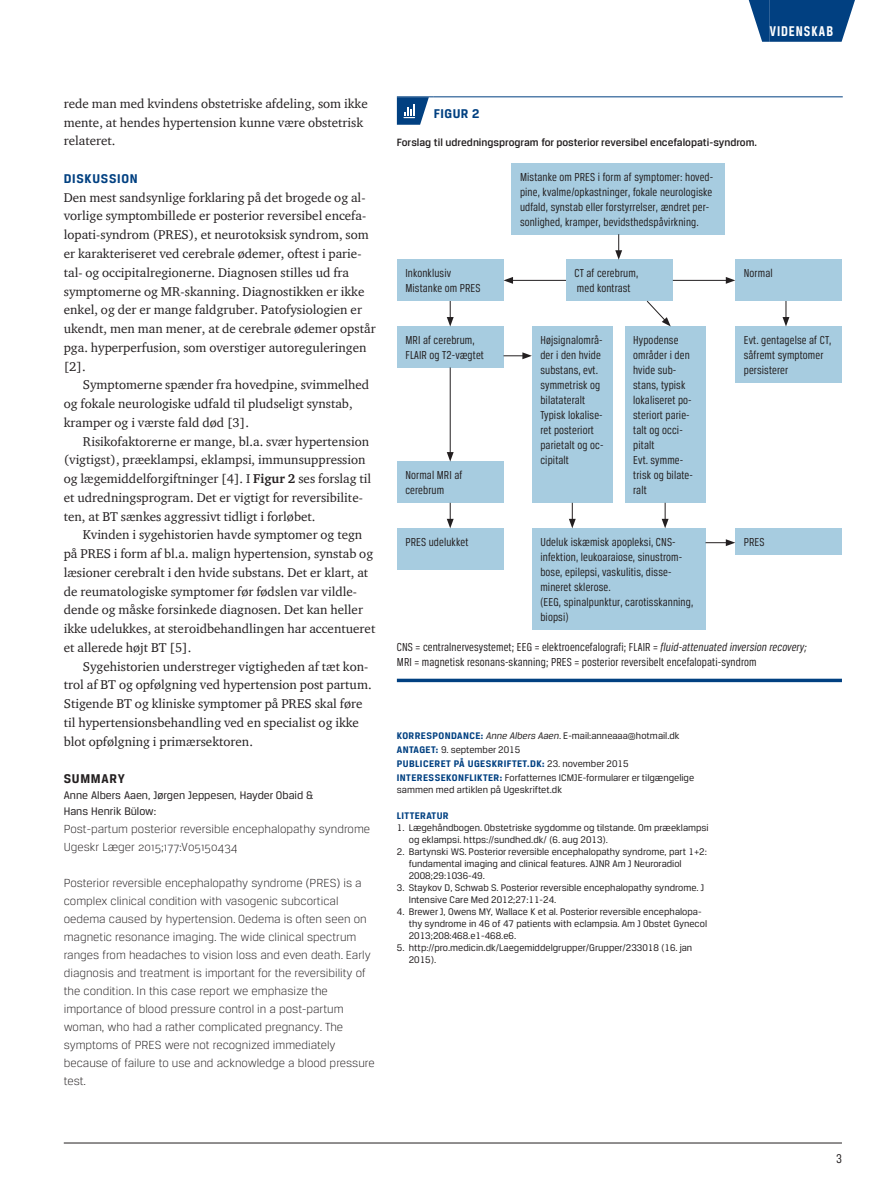
<style>
.page{position:relative;width:893px;height:1191px;background:#fff}
.page>*{position:absolute;margin:0;border:0;box-sizing:border-box;transform-origin:0 0}
.t1{font:700 15px "Breuer Condensed";letter-spacing:.065em;color:#fff}
.t2{font:700 13.5px "Breuer Text";letter-spacing:.05em;color:#014081}
.t3{font:700 13.5px "Breuer Text";letter-spacing:.045em;color:#231f20}
.t4{font:13.5px "Breuer Condensed";color:#231f20}
.t5{font:13.05px/18.8px "ITC Charter Com";color:#231f20}
.t6{font:300 12.45px/18px "Breuer Text";color:#231f20}
.t7{font:12.3px/15px "Breuer Condensed";letter-spacing:.01em;color:#231f20}
.t8{font:11.7px/15.8px "Breuer Text";color:#231f20}
.t9{font:500 11.25px "Breuer Text";color:#231f20}
.t10{font:10.2px/12px "Breuer Text";color:#231f20}
.t11{font:700 10.2px "Breuer Text";letter-spacing:.04em;color:#014081}
.s1{font-weight:700}
.s2{font-style:italic}
.s3{font-weight:700;color:#014081}
</style>
<div class="page">
<hr style="left:64px;top:1142px;width:778px;height:1px;background:#231f20">
<div style="left:770px;top:0;width:64px;height:42px;background:#014081"></div>
<svg style="left:749px;top:0;width:21px;height:42px"></svg>
<svg style="left:834px;top:0;width:21px;height:42px"></svg>
<hr style="left:397px;top:96px;width:37px;height:1px;background:#014081">
<hr style="left:434px;top:96px;width:409px;height:1px;background:#014081">
<svg style="left:397px;top:97px;width:32px;height:28px"></svg>
<div style="left:511px;top:163px;width:214px;height:71px;background:#a7cce0"></div>
<div style="left:566px;top:260px;width:107px;height:41px;background:#a7cce0"></div>
<div style="left:532px;top:326px;width:81px;height:177px;background:#a7cce0"></div>
<div style="left:397px;top:461px;width:107px;height:42px;background:#a7cce0"></div>
<div style="left:397px;top:528px;width:107px;height:41px;background:#a7cce0"></div>
<div style="left:735px;top:528px;width:107px;height:26px;background:#a7cce0"></div>
<div style="left:532px;top:528px;width:173px;height:101px;background:#a7cce0"></div>
<div style="left:625px;top:326px;width:80px;height:177px;background:#a7cce0"></div>
<div style="left:735px;top:260px;width:107px;height:41px;background:#a7cce0"></div>
<div style="left:735px;top:326px;width:107px;height:57px;background:#a7cce0"></div>
<div style="left:397px;top:260px;width:107px;height:41px;background:#a7cce0"></div>
<div style="left:397px;top:326px;width:107px;height:42px;background:#a7cce0"></div>
<svg style="left:615px;top:234px;width:7px;height:26px"></svg>
<svg style="left:662px;top:503px;width:7px;height:25px"></svg>
<svg style="left:569px;top:503px;width:7px;height:25px"></svg>
<hr style="left:511px;top:280px;width:55px;height:1px;background:#231f20">
<svg style="left:504px;top:277px;width:9px;height:7px"></svg>
<hr style="left:673px;top:280px;width:55px;height:1px;background:#231f20">
<svg style="left:726px;top:277px;width:9px;height:7px"></svg>
<svg style="left:705px;top:539px;width:30px;height:7px"></svg>
<svg style="left:646px;top:300px;width:25px;height:26px"></svg>
<svg style="left:504px;top:352px;width:28px;height:7px"></svg>
<svg style="left:782px;top:301px;width:7px;height:25px"></svg>
<svg style="left:447px;top:301px;width:7px;height:25px"></svg>
<svg style="left:447px;top:503px;width:7px;height:25px"></svg>
<hr style="left:450px;top:367px;width:1px;height:87px;background:#231f20">
<svg style="left:447px;top:452px;width:7px;height:9px"></svg>
<svg style="left:397px;top:678px;width:445px;height:4px;background:#2d6197"></svg>
<p class="t1" style="left:770px;top:23px;width:65px">VIDENSKAB</p>
<p class="t5" style="left:64px;top:94px;width:305px">rede man med kvindens obstetriske afdeling, som ikke mente, at hendes hypertension kunne være obstetrisk relateret.</p>
<p class="t2" style="left:64px;top:171px;width:75px">DISKUSSION</p>
<p class="t5" style="left:64px;top:188px;width:313px">Den mest sandsynlige forklaring på det brogede og al&shy;vorlige symptombillede er posterior reversibel encefa&shy;lopati-syndrom (PRES), et neurotoksisk syndrom, som er karakteriseret ved cerebrale ødemer, oftest i parie&shy;tal- og occipitalregionerne. Diagnosen stilles ud fra symptomerne og MR-skanning. Diagnostikken er ikke enkel, og der er mange faldgruber. Patofysiologien er ukendt, men man mener, at de cerebrale ødemer opstår pga. hyperperfusion, som overstiger autoreguleringen [2].</p>
<p class="t5" style="left:64px;top:375px;width:307px;text-indent:19px">Symptomerne spænder fra hovedpine, svimmelhed og fokale neurologiske udfald til pludseligt synstab, kramper og i værste fald død [3].</p>
<p class="t5" style="left:64px;top:431px;width:309px;text-indent:19px">Risikofaktorerne er mange, bl.a. svær hypertension (vigtigst), præeklampsi, eklampsi, immunsuppression og lægemiddelforgiftninger [4]. I <span class="s1">Figur 2</span> ses forslag til et udredningsprogram. Det er vigtigt for reversibilite&shy;ten, at BT sænkes aggressivt tidligt i forløbet.</p>
<p class="t5" style="left:64px;top:525px;width:313px;text-indent:19px">Kvinden i sygehistorien havde symptomer og tegn på PRES i form af bl.a. malign hypertension, synstab og læsioner cerebralt i den hvide substans. Det er klart, at de reumatologiske symptomer før fødslen var vildle&shy;dende og måske forsinkede diagnosen. Det kan heller ikke udelukkes, at steroidbehandlingen har accentueret et allerede højt BT [5].</p>
<p class="t5" style="left:64px;top:656px;width:309px;text-indent:19px">Sygehistorien understreger vigtigheden af tæt kon&shy;trol af BT og opfølgning ved hypertension post partum.<br>Stigende BT og kliniske symptomer på PRES skal føre til hypertensionsbehandling ved en specialist og ikke blot opfølgning i primærsektoren.</p>
<p class="t3" style="left:64px;top:771px;width:47px">SUMMARY</p>
<p class="t8" style="left:64px;top:787px;width:251px">Anne Albers Aaen, Jørgen Jeppesen, Hayder Obaid &amp;<br>Hans Henrik Bülow:</p>
<p class="t6" style="left:64px;top:819px;width:308px">Post-partum posterior reversible encephalopathy syndrome<br>Ugeskr Læger 2015;177:V05150434</p>
<p class="t6" style="left:64px;top:873px;width:312px">Posterior reversible encephalopathy syndrome (PRES) is a complex clinical condition with vasogenic subcortical oedema caused by hypertension. Oedema is often seen on magnetic resonance imaging. The wide clinical spectrum ranges from headaches to vision loss and even death. Early diagnosis and treatment is important for the reversibility of the condition. In this case report we emphasize the importance of blood pressure control in a post-partum woman, who had a rather complicated pregnancy. The symptoms of PRES were not recognized immediately because of failure to use and acknowledge a blood pressure test.</p>
<p class="t2" style="left:434px;top:105px;width:47px">FIGUR 2</p>
<p class="t9" style="left:397px;top:136px;width:362px">Forslag til udredningsprogram for posterior reversibel encefalopati-syndrom.</p>
<p class="t7" style="left:520px;top:169px;width:195px">Mistanke om PRES i form af symptomer: hoved&shy;pine, kvalme/opkastninger, fokale neurologiske udfald, synstab eller forstyrrelser, ændret per&shy;sonlighed, kramper, bevidsthedspåvirkning.</p>
<p class="t7" style="left:405px;top:266px;width:77px">Inkonklusiv<br>Mistanke om PRES</p>
<p class="t7" style="left:405px;top:332px;width:80px">MRI af cerebrum,<br>FLAIR og T2-vægtet</p>
<p class="t7" style="left:405px;top:467px;width:59px">Normal MRI af cerebrum</p>
<p class="t7" style="left:574px;top:266px;width:65px">CT af cerebrum, med kontrast</p>
<p class="t7" style="left:540px;top:332px;width:65px">Højsignalområ&shy;der i den hvide substans, evt. symmetrisk og bilatateralt<br>Typisk lokalise&shy;ret posteriort parietalt og oc&shy;cipitalt</p>
<p class="t7" style="left:633px;top:332px;width:61px">Hypodense områder i den hvide sub&shy;stans, typisk lokaliseret po&shy;steriort parie&shy;talt og occi&shy;pitalt<br>Evt. symme&shy;trisk og bilate&shy;ralt</p>
<p class="t7" style="left:744px;top:266px;width:30px">Normal</p>
<p class="t7" style="left:744px;top:332px;width:89px">Evt. gentagelse af CT, såfremt symptomer persisterer</p>
<p class="t7" style="left:405px;top:534px;width:65px">PRES udelukket</p>
<p class="t7" style="left:540px;top:534px;width:137px">Udeluk iskæmisk apopleksi, CNS-</p>
<p class="t7" style="left:744px;top:534px;width:22px">PRES</p>
<p class="t7" style="left:540px;top:549px;width:154px">infektion, leukoaraiose, sinustrom&shy;bose, epilepsi, vaskulitis, disse&shy;mineret sklerose.<br>(EEG, spinalpunktur, carotisskanning, biopsi)</p>
<p class="t7" style="left:397px;top:639px;width:411px">CNS = centralnervesystemet; EEG = elektroencefalografi; FLAIR = <span class="s2">fluid-attenuated inversion recovery;<br></span>MRI = magnetisk resonans-skanning; PRES = posterior reversibelt encefalopati-syndrom</p>
<p class="t11" style="left:397px;top:730px;width:13px">KORRES</p>
<p class="t11" style="left:432px;top:730px;width:13px">PONDAN</p>
<p class="t10" style="left:469px;top:729px;width:212px"><span class="s3">CE:</span> <span class="s2">Anne Albers Aaen</span>. E-mail:anneaaa@hotmail.dk</p>
<p class="t11" style="left:397px;top:744px;width:13px">ANTAGET</p>
<p class="t10" style="left:436px;top:743px;width:86px"><span class="s3">:</span> 9. september 2015</p>
<p class="t11" style="left:397px;top:758px;width:39px">PUBLICERET</p>
<p class="t11" style="left:454px;top:758px;width:21px">PÅ UGESKRIFTET</p>
<p class="t10" style="left:527px;top:757px;width:103px"><span class="s3">.DK:</span> 23. november 2015</p>
<p class="t11" style="left:397px;top:772px;width:10px">INTERESSEKONF</p>
<p class="t11" style="left:470px;top:772px;width:11px">LIKTER</p>
<p class="t10" style="left:397px;top:772px;width:299px;text-indent:103px"><span class="s3">:</span> Forfatternes ICMJE-formularer er tilgængelige sammen med artiklen på Ugeskriftet.dk</p>
<p class="t11" style="left:397px;top:809px;width:53px">LITTERATUR</p>
<p class="t10" style="left:409px;top:821px;width:301px;text-indent:-12px">1. Lægehåndbogen. Obstetriske sygdomme og tilstande. Om præeklampsi og eklampsi. https://sundhed.dk/ (6. aug 2013).</p>
<p class="t10" style="left:409px;top:845px;width:300px;text-indent:-12px">2. Bartynski WS. Posterior reversible encephalopathy syndrome, part 1+2: fundamental imaging and clinical features. AJNR Am J Neuroradiol<br>2008;29:1036-49.</p>
<p class="t10" style="left:409px;top:881px;width:297px;text-indent:-12px">3. Staykov D, Schwab S. Posterior reversible encephalopathy syndrome. J<br>Intensive Care Med 2012;27:11-24.</p>
<p class="t10" style="left:409px;top:905px;width:300px;text-indent:-12px">4. Brewer J, Owens MY, Wallace K et al. Posterior reversible encephalopa&shy;thy syndrome in 46 of 47 patients with eclampsia. Am J Obstet Gynecol<br>2013;208:468.e1-468.e6.</p>
<p class="t10" style="left:409px;top:941px;width:285px;text-indent:-12px">5. http://pro.medicin.dk/Laegemiddelgrupper/Grupper/233018 (16. jan<br>2015).</p>
<p class="t4" style="left:836px;top:1150px;width:7px">3</p>
</div>
